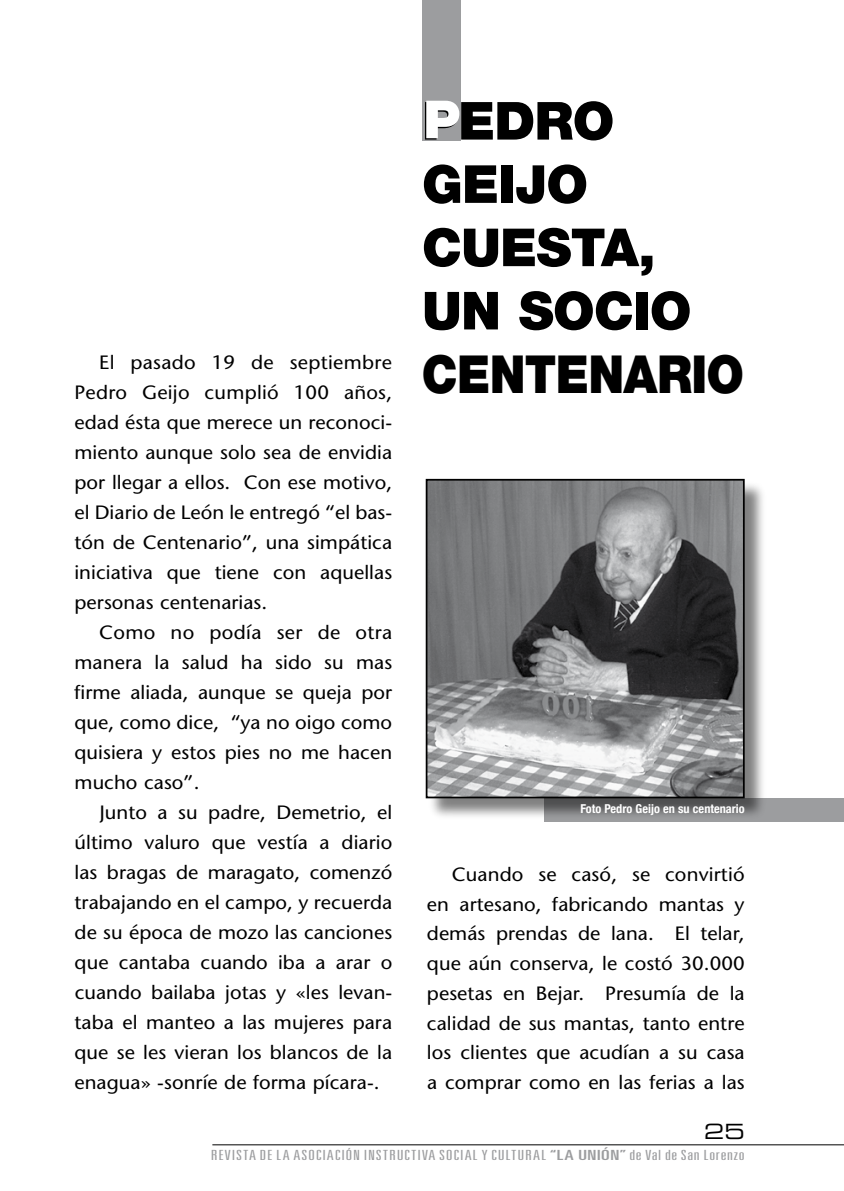
<style>
.page{position:relative;width:844px;height:1191px;background:#fff}
.page>*{position:absolute;margin:0;border:0;box-sizing:border-box;transform-origin:0 0}
.t1{font:900 52.5px/63.2px "Helvetica Neue";letter-spacing:-.015em;color:#000}
.t2{font:21px "Eurostile Extended Two";color:#000}
.t3{font:19.25px/29.9px "Stone Sans";letter-spacing:.005em;color:#000;text-align:justify;scale:1.05 1}
.t4{font:300 ultra-condensed 14px "Univers";letter-spacing:.035em;color:#9c9d9f;scale:1.5 1}
.t5{font:700 condensed 12.25px "Helvetica Neue";color:#fff}
.s1{color:#fff}
.s2{font-weight:400}
</style>
<div class="page">
<hr style="left:212px;top:1144px;width:631px;height:1px;background:#000">
<div style="left:544px;top:798px;width:299px;height:23px;background:#9c9d9f"></div>
<div style="left:422px;top:0;width:38px;height:141px;background:#9c9d9f"></div>
<div style="left:427px;top:480px;width:340px;height:341px;background:#000;opacity:.5"></div>
<img style="left:428px;top:482px;width:313px;height:313px">
<div style="left:425px;top:479px;width:319px;height:319px;border:2px solid #000"></div>
<p class="t3" style="left:74px;top:347px;width:304px;text-indent:25px">El pasado 19 de septiembre Pedro Geijo cumplió 100 años, edad ésta que merece un reconoci&shy;miento aunque solo sea de envidia por llegar a ellos. Con ese motivo, el Diario de León le entregó “el bas&shy;tón de Centenario”, una simpática iniciativa que tiene con aquellas personas centenarias.</p>
<p class="t3" style="left:74px;top:617px;width:304px;text-indent:25px">Como no podía ser de otra manera la salud ha sido su mas firme aliada, aunque se queja por que, como dice, “ya no oigo como quisiera y estos pies no me hacen mucho caso”.</p>
<p class="t3" style="left:74px;top:797px;width:304px;text-indent:25px">Junto a su padre, Demetrio, el último valuro que vestía a diario las bragas de maragato, comenzó trabajando en el campo, y recuerda de su época de mozo las canciones que cantaba cuando iba a arar o cuando bailaba jotas y «les levan&shy;taba el manteo a las mujeres para que se les vieran los blancos de la enagua» -sonríe de forma pícara-.</p>
<h1 class="t1" style="left:422px;top:89px;width:323px"><span class="s1">P</span>EDRO<br>GEIJO<br>CUESTA,<br>UN SOCIO<br>CENTENARIO</h1>
<p class="t5" style="left:580px;top:801px;width:166px">Foto Pedro Geijo en su centenario</p>
<p class="t3" style="left:427px;top:859px;width:304px;text-indent:25px">Cuando se casó, se convirtió en artesano, fabricando mantas y demás prendas de lana. El telar, que aún conserva, le costó 30.000 pesetas en Bejar. Presumía de la calidad de sus mantas, tanto entre los clientes que acudían a su casa a comprar como en las ferias a las</p>
<p class="t2" style="left:704px;top:1117px;width:20px">25</p>
<p class="t4" style="left:211px;top:1148px;width:357px">REVISTA DE LA ASOCIACIÓN INSTRUCTIVA SOCIAL Y CULTURAL <span class="s2">“LA UNIÓN”</span> de Val de San Lorenzo</p>
</div>
